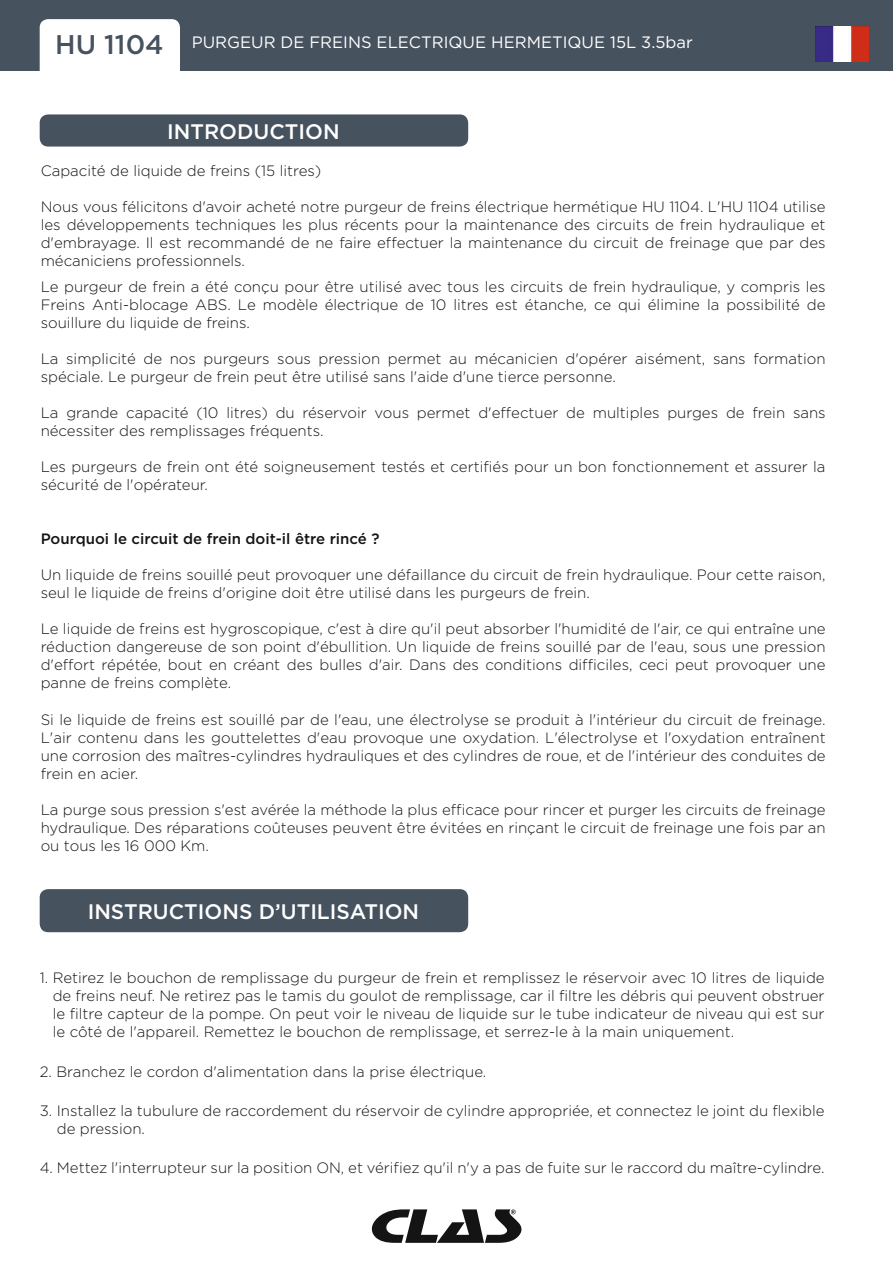
<style>
.page{position:relative;width:893px;height:1263px;background:#fff}
.page>*{position:absolute;margin:0;border:0;box-sizing:border-box;transform-origin:0 0}
.t1{font:500 21px "Gotham";color:#fff}
.t2{font:16.5px "Gotham";color:#fff}
.t3{font:300 15px/18px "Gotham";color:#131413;text-align:justify}
.t4{font:500 15px "Gotham";color:#131413}
.s1{font-weight:500;font-size:27px;color:#47525f}
</style>
<div class="page">
<div style="left:0;top:0;width:893px;height:71px;background:#47525f"></div>
<div style="left:40px;top:19px;width:140px;height:70px;background:#fff;border-radius:9px"></div>
<img style="left:816px;top:26px;width:53px;height:35px">
<svg style="left:371px;top:1209px;width:151px;height:34px"></svg>
<div style="left:40px;top:114px;width:428px;height:33px;background:#47525f;border-radius:9px"></div>
<div style="left:40px;top:889px;width:428px;height:43px;background:#47525f;border-radius:9px"></div>
<p class="t2" style="left:55px;top:32px;width:639px"><span class="s1">HU 1104</span> PURGEUR DE FREINS ELECTRIQUE HERMETIQUE 15L 3.5bar</p>
<h1 class="t1" style="left:167px;top:118px;width:174px">INTRODUCTION</h1>
<p class="t3" style="left:41px;top:161px;width:282px">Capacité de liquide de freins (15 litres)</p>
<p class="t3" style="left:41px;top:197px;width:787px">Nous vous félicitons d'avoir acheté notre purgeur de freins électrique hermétique HU 1104. L'HU 1104 utilise les développements techniques les plus récents pour la maintenance des circuits de frein hydraulique et d'embrayage. Il est recommandé de ne faire effectuer la maintenance du circuit de freinage que par des mécaniciens professionnels.</p>
<p class="t3" style="left:41px;top:278px;width:786px">Le purgeur de frein a été conçu pour être utilisé avec tous les circuits de frein hydraulique, y compris les Freins Anti-blocage ABS. Le modèle électrique de 10 litres est étanche, ce qui élimine la possibilité de souillure du liquide de freins.</p>
<p class="t3" style="left:41px;top:350px;width:786px">La simplicité de nos purgeurs sous pression permet au mécanicien d'opérer aisément, sans formation spéciale. Le purgeur de frein peut être utilisé sans l'aide d'une tierce personne.</p>
<p class="t3" style="left:41px;top:404px;width:786px">La grande capacité (10 litres) du réservoir vous permet d'effectuer de multiples purges de frein sans nécessiter des remplissages fréquents.</p>
<p class="t3" style="left:41px;top:458px;width:786px">Les purgeurs de frein ont été soigneusement testés et certifiés pour un bon fonctionnement et assurer la sécurité de l'opérateur.</p>
<p class="t4" style="left:41px;top:529px;width:340px">Pourquoi le circuit de frein doit-il être rincé ?</p>
<p class="t3" style="left:41px;top:566px;width:786px">Un liquide de freins souillé peut provoquer une défaillance du circuit de frein hydraulique. Pour cette raison, seul le liquide de freins d'origine doit être utilisé dans les purgeurs de frein.</p>
<p class="t3" style="left:41px;top:620px;width:786px">Le liquide de freins est hygroscopique, c'est à dire qu'il peut absorber l'humidité de l'air, ce qui entraîne une réduction dangereuse de son point d'ébullition. Un liquide de freins souillé par de l'eau, sous une pression d'effort répétée, bout en créant des bulles d'air. Dans des conditions difficiles, ceci peut provoquer une panne de freins complète.</p>
<p class="t3" style="left:41px;top:710px;width:786px">Si le liquide de freins est souillé par de l'eau, une électrolyse se produit à l'intérieur du circuit de freinage.<br>L'air contenu dans les gouttelettes d'eau provoque une oxydation. L'électrolyse et l'oxydation entraînent une corrosion des maîtres-cylindres hydrauliques et des cylindres de roue, et de l'intérieur des conduites de frein en acier.</p>
<p class="t3" style="left:41px;top:800px;width:786px">La purge sous pression s'est avérée la méthode la plus efficace pour rincer et purger les circuits de freinage hydraulique. Des réparations coûteuses peuvent être évitées en rinçant le circuit de freinage une fois par an ou tous les 16 000 Km.</p>
<h1 class="t1" style="left:88px;top:898px;width:333px">INSTRUCTIONS D’UTILISATION</h1>
<p class="t3" style="left:53px;top:968px;width:773px;text-indent:-13px">1. Retirez le bouchon de remplissage du purgeur de frein et remplissez le réservoir avec 10 litres de liquide de freins neuf. Ne retirez pas le tamis du goulot de remplissage, car il filtre les débris qui peuvent obstruer le filtre capteur de la pompe. On peut voir le niveau de liquide sur le tube indicateur de niveau qui est sur le côté de l'appareil. Remettez le bouchon de remplissage, et serrez-le à la main uniquement.</p>
<p class="t3" style="left:40px;top:1062px;width:448px">2. Branchez le cordon d'alimentation dans la prise électrique.</p>
<p class="t3" style="left:57px;top:1101px;width:769px;text-indent:-17px">3. Installez la tubulure de raccordement du réservoir de cylindre appropriée, et connectez le joint du flexible de pression.</p>
<p class="t3" style="left:40px;top:1158px;width:786px">4. Mettez l'interrupteur sur la position ON, et vérifiez qu'il n'y a pas de fuite sur le raccord du maître-cylindre.</p>
</div>
